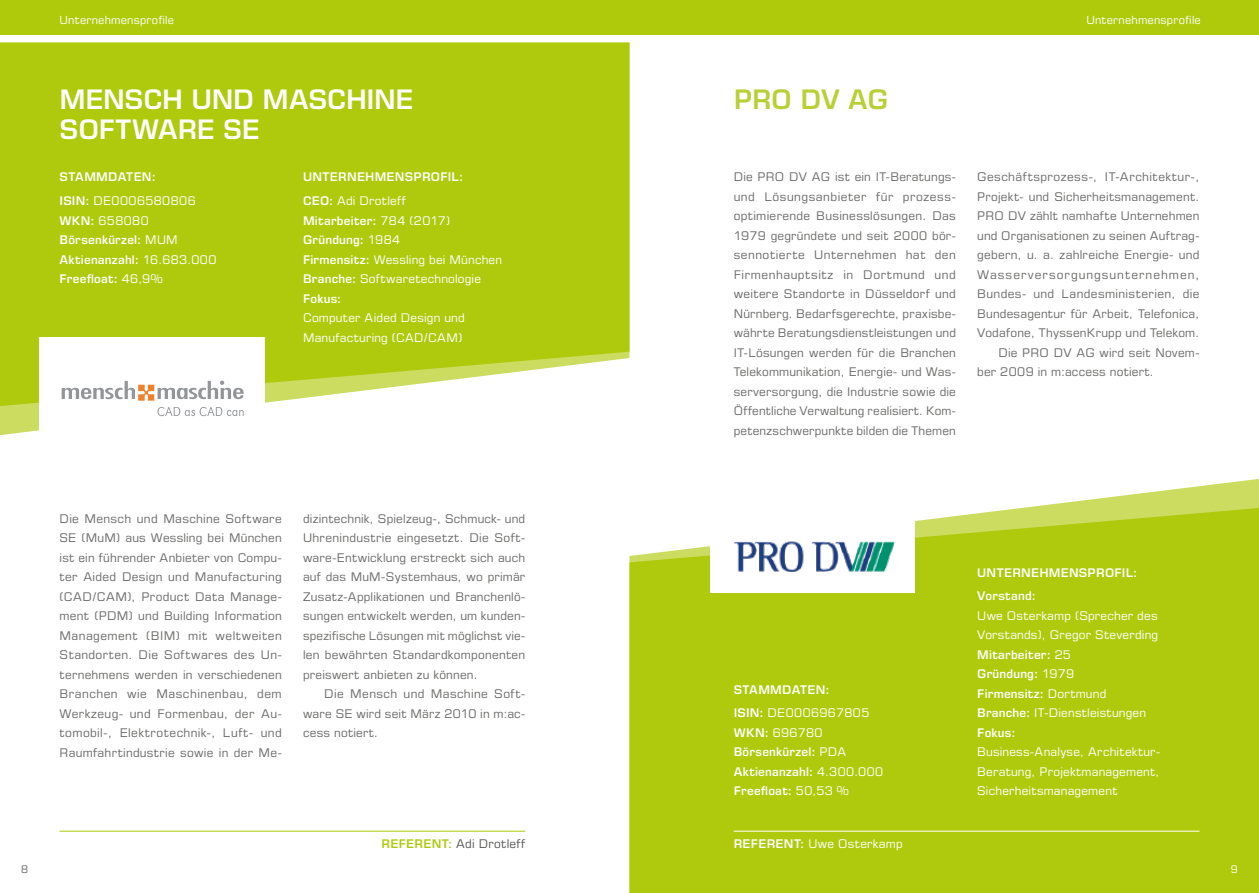
<style>
.page{position:relative;width:1259px;height:893px;background:#fff}
.page>*{position:absolute;margin:0;border:0;box-sizing:border-box;transform-origin:0 0}
.t1{font:600 27px/30px "Eurostile LT Std";letter-spacing:-.015em;color:#fff}
.t2{font:600 27px "Eurostile LT Std";letter-spacing:-.015em;color:#b9cf35}
.t3{font:12px/19.5px "Eurostile LT Std";letter-spacing:.02em;color:#6b6b6a;text-align:justify}
.t4{font:12px/19.5px "Eurostile LT Std";letter-spacing:.015em;color:#fff}
.t5{font:600 12px/19.5px "Eurostile LT Std";letter-spacing:.02em;color:#fff}
.t6{font:12px "Eurostile LT Std";letter-spacing:.04em;color:#6b6b6a}
.t7{font:12px "Eurostile LT Std";letter-spacing:.085em;color:#6b6b6a}
.t8{font:12px "Eurostile LT Std";letter-spacing:.03em;color:#575756}
.t9{font:11.25px "Eurostile LT Std";letter-spacing:.02em;color:#fff}
.t10{font:10.5px "Eurostile LT Std";color:#6b6b6a}
.t11{font:10.5px "Eurostile LT Std";color:#fff}
.s1{font-weight:400}
.s2{font-weight:600}
.s3{font-weight:600;color:#afca0b}
</style>
<div class="page">
<svg style="left:0;top:407px;width:39px;height:29px"></svg>
<div style="left:0;top:43px;width:629px;height:364px;background:#afca0d"></div>
<div style="left:39px;top:337px;width:225px;height:103px;background:#fff"></div>
<svg style="left:62px;top:381px;width:182px;height:20px"></svg>
<svg style="left:157px;top:407px;width:87px;height:9px"></svg>
<svg style="left:1030px;top:479px;width:229px;height:28px"></svg>
<div style="left:629px;top:507px;width:630px;height:386px;background:#afca0d"></div>
<div style="left:710px;top:493px;width:205px;height:100px;background:#fff"></div>
<img style="left:734px;top:541px;width:161px;height:31px">
<div style="left:0;top:0;width:1259px;height:34px;background:#afca0b"></div>
<hr style="left:60px;top:831px;width:465px;height:1px;background:#afca0b">
<hr style="left:733px;top:831px;width:466px;height:1px;background:#fff">
<p class="t9" style="left:60px;top:13px;width:116px">Unternehmensprofile</p>
<p class="t9" style="left:1086px;top:13px;width:116px">Unternehmensprofile</p>
<h1 class="t1" style="left:60px;top:84px;width:355px">MENSCH UND MASCHINE<br>SOFTWARE SE</h1>
<h1 class="t2" style="left:733px;top:83px;width:156px">PRO DV AG</h1>
<p class="t5" style="left:60px;top:165px;width:138px;line-height:23.7px">STAMMDATEN:<br>ISIN: <span class="s1">DE0006580806</span></p>
<p class="t5" style="left:60px;top:210px;width:158px">WKN: <span class="s1">658080<br></span>Börsenkürzel: <span class="s1">MUM<br></span>Aktienanzahl: <span class="s1">16.683.000<br></span>Freefloat: <span class="s1">46,9%</span></p>
<p class="t5" style="left:303px;top:165px;width:162px;line-height:23.7px">UNTERNEHMENSPROFIL:<br>CEO: <span class="s1">Adi Drotleff</span></p>
<p class="t4" style="left:303px;top:210px;width:201px"><span class="s2">Mitarbeiter:</span> 784 (2017)<br><span class="s2">Gründung:</span> 1984<br><span class="s2">Firmensitz:</span> Wessling bei München<br><span class="s2">Branche:</span> Softwaretechnologie<br><span class="s2">Fokus:</span></p>
<p class="t4" style="left:303px;top:308px;width:163px">Computer Aided Design und<br>Manufacturing (CAD/CAM)</p>
<p class="t3" style="left:60px;top:508px;width:224px">Die Mensch und Maschine Software SE (MuM) aus Wessling bei München ist ein führender Anbieter von Compu&shy;ter Aided Design und Manufacturing (CAD/CAM), Product Data Manage&shy;ment (PDM) und Building Information Management (BIM) mit weltweiten Standorten. Die Softwares des Un&shy;ternehmens werden in verschiedenen Branchen wie Maschinenbau, dem Werkzeug- und Formenbau, der Au&shy;tomobil-, Elektrotechnik-, Luft- und Raumfahrtindustrie sowie in der Me-</p>
<p class="t3" style="left:303px;top:508px;width:224px">dizintechnik, Spielzeug-, Schmuck- und Uhrenindustrie eingesetzt. Die Soft&shy;ware-Entwicklung erstreckt sich auch auf das MuM-Systemhaus, wo primär Zusatz-Applikationen und Branchenlö&shy;sungen entwickelt werden, um kunden&shy;spezifische Lösungen mit möglichst vie&shy;len bewährten Standardkomponenten preiswert anbieten zu können.</p>
<p class="t3" style="left:303px;top:684px;width:224px;text-indent:21px">Die Mensch und Maschine Soft&shy;ware SE wird seit März 2010 in m:ac&shy;cess notiert.</p>
<p class="t3" style="left:733px;top:167px;width:224px">Die PRO DV AG ist ein IT-Beratungs&shy;und Lösungsanbieter für prozess&shy;optimierende Businesslösungen. Das 1979 gegründete und seit 2000 bör&shy;sennotierte Unternehmen hat den Firmenhauptsitz in Dortmund und weitere Standorte in Düsseldorf und Nürnberg. Bedarfsgerechte, praxisbe&shy;währte Beratungsdienstleistungen und IT-Lösungen werden für die Branchen Telekommunikation, Energie- und Was&shy;serversorgung, die Industrie sowie die Öffentliche Verwaltung realisiert. Kom&shy;petenzschwerpunkte bilden die Themen</p>
<p class="t6" style="left:977px;top:170px;width:224px">Geschäftsprozess-, IT-Architektur-,</p>
<p class="t3" style="left:977px;top:187px;width:224px">Projekt- und Sicherheitsmanagement.</p>
<p class="t3" style="left:977px;top:206px;width:224px">PRO DV zählt namhafte Unternehmen</p>
<p class="t3" style="left:977px;top:226px;width:224px">und Organisationen zu seinen Auftrag-</p>
<p class="t3" style="left:977px;top:245px;width:224px">gebern, u. a. zahlreiche Energie- und</p>
<p class="t7" style="left:977px;top:267px;width:224px">Wasserversorgungsunternehmen,</p>
<p class="t3" style="left:977px;top:284px;width:224px">Bundes- und Landesministerien, die</p>
<p class="t3" style="left:977px;top:304px;width:224px">Bundesagentur für Arbeit, Telefonica,</p>
<p class="t3" style="left:977px;top:323px;width:224px">Vodafone, ThyssenKrupp und Telekom.</p>
<p class="t3" style="left:998px;top:343px;width:202px">Die PRO DV AG wird seit Novem-</p>
<p class="t3" style="left:977px;top:362px;width:178px">ber 2009 in m:access notiert.</p>
<p class="t5" style="left:733px;top:677px;width:137px;line-height:23.7px">STAMMDATEN:<br>ISIN: <span class="s1">DE0006967805</span></p>
<p class="t5" style="left:733px;top:723px;width:151px">WKN: <span class="s1">696780<br></span>Börsenkürzel: <span class="s1">PDA<br></span>Aktienanzahl: <span class="s1">4.300.000<br></span>Freefloat: <span class="s1">50,53 %</span></p>
<p class="t5" style="left:977px;top:560px;width:162px;line-height:23.7px">UNTERNEHMENSPROFIL:<br>Vorstand:</p>
<p class="t4" style="left:977px;top:606px;width:182px">Uwe Osterkamp (Sprecher des<br>Vorstands), Gregor Steverding<br><span class="s2">Mitarbeiter:</span> 25<br><span class="s2">Gründung:</span> 1979<br><span class="s2">Firmensitz:</span> Dortmund<br><span class="s2">Branche:</span> IT-Dienstleistungen<br><span class="s2">Fokus:</span></p>
<p class="t4" style="left:977px;top:742px;width:185px;text-align:justify">Business-Analyse, Architektur-Beratung, Projektmanagement, Sicherheitsmanagement</p>
<p class="t8" style="left:381px;top:837px;width:145px"><span class="s3">REFERENT:</span> Adi Drotleff</p>
<p class="t4" style="left:733px;top:834px;width:170px"><span class="s2">REFERENT:</span> Uwe Osterkamp</p>
<p class="t10" style="left:21px;top:863px;width:9px">8</p>
<p class="t11" style="left:1230px;top:863px;width:9px">9</p>
</div>
